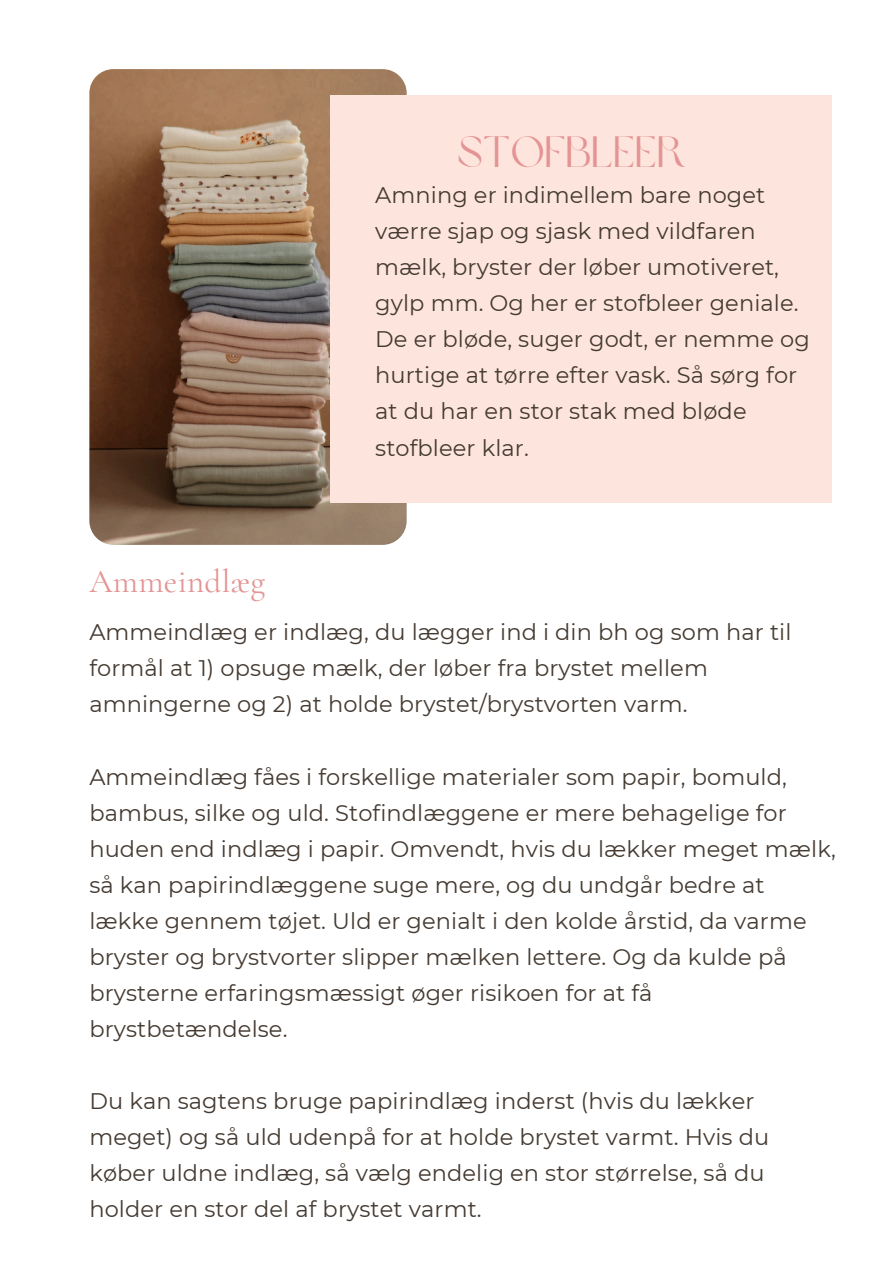
<style>
.page{position:relative;width:894px;height:1264px;background:#fff}
.page>*{position:absolute;margin:0;border:0;box-sizing:border-box;transform-origin:0 0}
.t1{font:43.5px "Brown Sugar";letter-spacing:.01em;color:#e49494}
.t2{font:33px "Cormorant Garamond";letter-spacing:.01em;color:#e49494}
.t3{font:22.5px/36px "Montserrat";letter-spacing:.005em;color:#443a31}
</style>
<div class="page">
<img style="left:89px;top:69px;width:317px;height:476px;border-radius:24px">
<div style="left:330px;top:95px;width:501px;height:408px;background:#fde5dd"></div>
<p class="t1" style="left:457px;top:134px;width:231px">STOFBLEER</p>
<p class="t2" style="left:89px;top:561px;width:177px">Ammeindlæg</p>
<p class="t3" style="left:375px;top:177px;width:436px">Amning er indimellem bare noget værre sjap og sjask med vildfaren mælk, bryster der løber umotiveret, gylp mm. Og her er stofbleer geniale.<br>De er bløde, suger godt, er nemme og hurtige at tørre efter vask. Så sørg for at du har en stor stak med bløde stofbleer klar.</p>
<h1 class="t3" style="left:89px;top:614px;width:703px">Ammeindlæg er indlæg, du lægger ind i din bh og som har til formål at 1) opsuge mælk, der løber fra brystet mellem amningerne og 2) at holde brystet/brystvorten varm.</h1>
<p class="t3" style="left:89px;top:758px;width:747px">Ammeindlæg fåes i forskellige materialer som papir, bomuld, bambus, silke og uld. Stofindlæggene er mere behagelige for huden end indlæg i papir. Omvendt, hvis du lækker meget mælk, så kan papirindlæggene suge mere, og du undgår bedre at lække gennem tøjet. Uld er genialt i den kolde årstid, da varme bryster og brystvorter slipper mælken lettere. Og da kulde på brysterne erfaringsmæssigt øger risikoen for at få brystbetændelse.</p>
<h2 class="t3" style="left:89px;top:1082px;width:681px">Du kan sagtens bruge papirindlæg inderst (hvis du lækker meget) og så uld udenpå for at holde brystet varmt. Hvis du køber uldne indlæg, så vælg endelig en stor størrelse, så du holder en stor del af brystet varmt.</h2>
</div>
